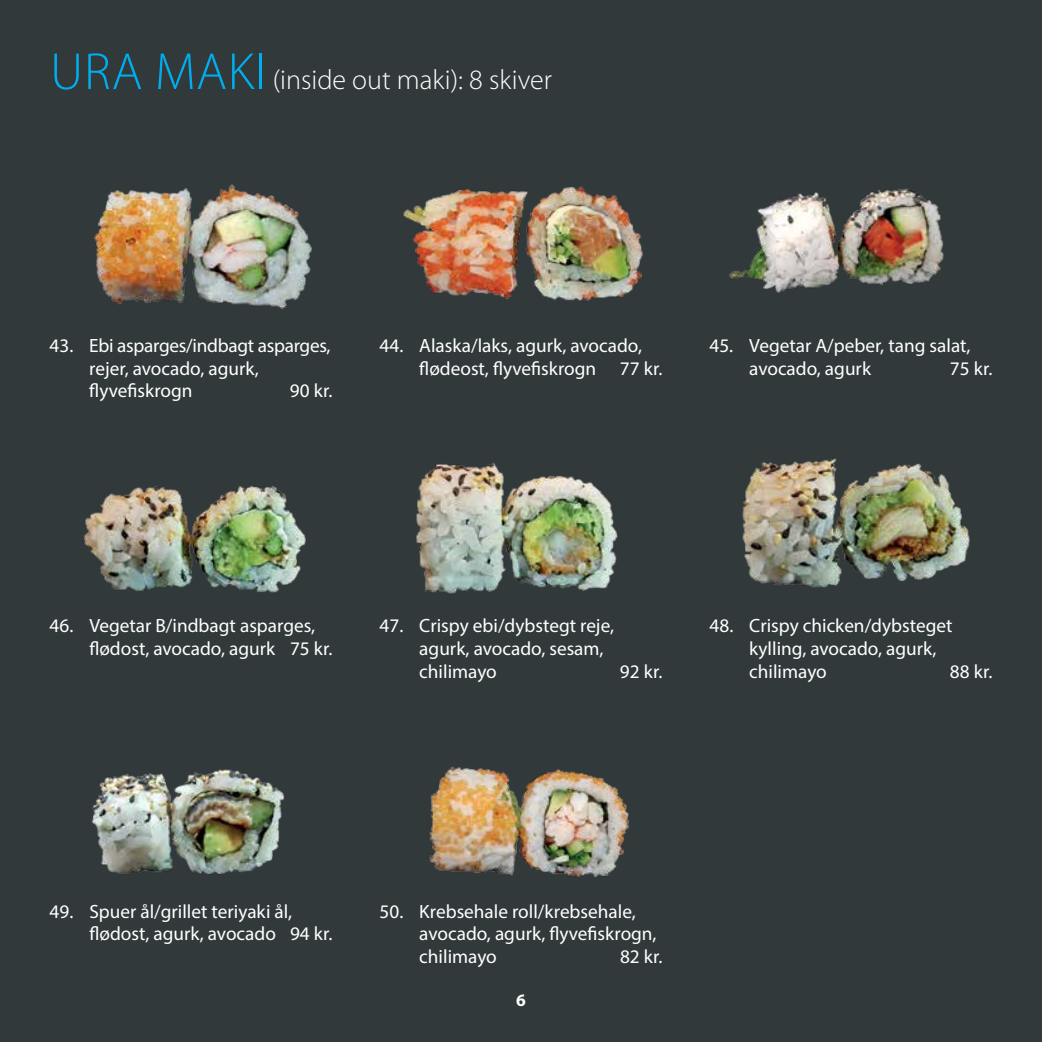
<style>
.page{position:relative;width:1042px;height:1042px;background:#32393a}
.page>*{position:absolute;margin:0;border:0;box-sizing:border-box;transform-origin:0 0}
.t1{font:300 28px "Myriad Pro";color:#fff}
.t2{font:19.25px/22.8px "Myriad Pro";color:#fff}
.t3{font:700 17.5px "Myriad Pro";color:#fff}
.s1{font-size:52.5px;color:#00aeef}
</style>
<div class="page">
<img style="left:94px;top:184px;width:218px;height:125px">
<img style="left:403px;top:186px;width:240px;height:115px">
<img style="left:729px;top:188px;width:215px;height:105px">
<img style="left:84px;top:486px;width:222px;height:107px">
<img style="left:416px;top:463px;width:202px;height:131px">
<img style="left:742px;top:458px;width:228px;height:130px">
<img style="left:91px;top:769px;width:194px;height:105px">
<img style="left:429px;top:767px;width:200px;height:110px">
<h1 class="t1" style="left:50px;top:64px;width:503px"><span class="s1">U ra maki</span> (inside out maki): 8 skiver</h1>
<p class="t2" style="left:89px;top:334px;width:243px;text-indent:-40px">43. Ebi asparges/indbagt asparges, rejer, avocado, agurk,<br>flyvefi skrogn</p>
<p class="t2" style="left:290px;top:379px;width:44px">90 kr.</p>
<p class="t2" style="left:419px;top:334px;width:245px;text-indent:-40px">44. Alaska/laks, agurk, avocado, flødeost, flyvefiskrogn 77 kr.</p>
<p class="t2" style="left:749px;top:334px;width:223px;text-indent:-40px">45. Vegetar A/peber, tang salat, avocado, agurk</p>
<p class="t2" style="left:950px;top:356px;width:44px">75 kr.</p>
<p class="t2" style="left:89px;top:614px;width:245px;text-indent:-40px">46. Vegetar B/indbagt asparges, flødost, avocado, agurk 75 kr.</p>
<p class="t2" style="left:419px;top:614px;width:196px;text-indent:-40px">47. Crispy ebi/dybstegt reje, agurk, avocado, sesam, chilimayo</p>
<p class="t2" style="left:620px;top:659px;width:44px">92 kr.</p>
<p class="t2" style="left:749px;top:614px;width:205px;text-indent:-40px">48. Crispy chicken/dybsteget kylling, avocado, agurk, chilimayo</p>
<p class="t2" style="left:950px;top:659px;width:44px">88 kr.</p>
<p class="t2" style="left:89px;top:899px;width:245px;text-indent:-40px">49. Spuer ål/grillet teriyaki ål, flødost, agurk, avocado 94 kr.</p>
<p class="t2" style="left:419px;top:899px;width:239px;text-indent:-40px">50. Krebsehale roll/krebsehale, avocado, agurk, flyvefiskrogn, chilimayo</p>
<p class="t2" style="left:620px;top:945px;width:44px">82 kr.</p>
<p class="t3" style="left:516px;top:988px;width:11px">6</p>
</div>
